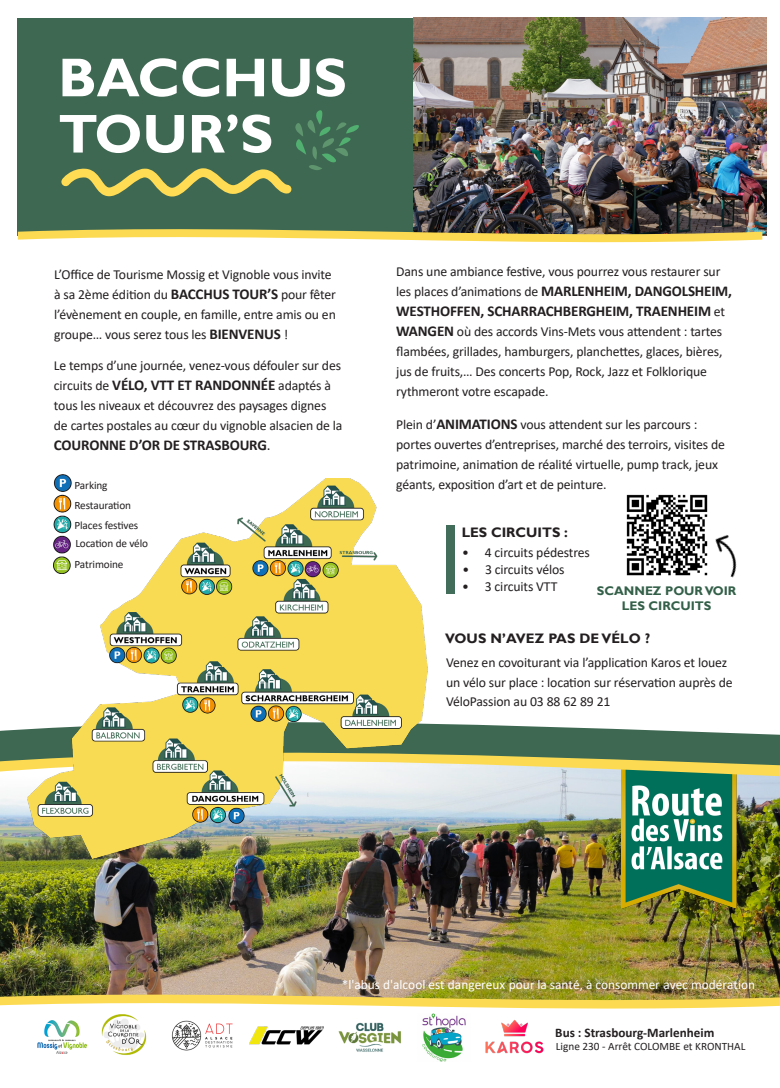
<style>
.page{position:relative;width:780px;height:1088px;background:#fff}
.page>*{position:absolute;margin:0;border:0;box-sizing:border-box;transform-origin:0 0}
.t1{font:700 55px "Gill Sans";color:#fff}
.t2{font:700 15px "Calibri";letter-spacing:-.01em;color:#231f20}
.t3{font:13.75px/20px "Calibri";letter-spacing:-.01em;color:#231f20}
.t4{font:700 13.75px "Gill Sans";color:#231f20}
.t5{font:13.38px "Calibri";letter-spacing:.005em;color:#fff}
.t6{font:700 13.12px "Calibri";color:#231f20}
.t7{font:700 12.5px/15px "Gill Sans";color:#346049;text-align:center}
.t8{font:11.25px "Calibri";letter-spacing:-.01em;color:#231f20}
.s1{font-weight:700;font-size:15px}
.s2{font-weight:400;font-size:13.75px}
.s3{font-weight:400}
</style>
<div class="page">
<img style="left:0;top:813px;width:780px;height:175px">
<img style="left:621px;top:813px;width:115px;height:95px">
<img style="left:0;top:988px;width:780px;height:20px">
<div style="left:629px;top:766px;width:99px;height:113px;background:#00705a"></div>
<img style="left:627px;top:813px;width:96px;height:60px">
<img style="left:0;top:796px;width:780px;height:17px">
<svg style="left:0;top:724px;width:780px;height:72px"></svg>
<img style="left:413px;top:18px;width:353px;height:218px">
<div style="left:18px;top:18px;width:395px;height:218px;background:#3e6852"></div>
<svg style="left:18px;top:229px;width:744px;height:13px"></svg>
<svg style="left:61px;top:110px;width:298px;height:87px"></svg>
<img style="left:27px;top:478px;width:442px;height:380px">
<img style="left:54px;top:475px;width:48px;height:98px">
<div style="left:446px;top:526px;width:8px;height:68px;background:#416d5a"></div>
<img style="left:37px;top:1020px;width:51px;height:33px">
<img style="left:101px;top:1014px;width:46px;height:41px">
<img style="left:171px;top:1020px;width:62px;height:31px">
<img style="left:338px;top:1022px;width:63px;height:30px">
<img style="left:250px;top:1026px;width:73px;height:19px">
<img style="left:422px;top:1014px;width:44px;height:47px">
<img style="left:626px;top:494px;width:82px;height:82px">
<img style="left:700px;top:530px;width:37px;height:48px">
<img style="left:485px;top:1020px;width:59px;height:34px">
<p class="t1" style="left:58px;top:45px;width:290px">BACCHUS</p>
<p class="t1" style="left:58px;top:101px;width:216px">TOUR’S</p>
<p class="t3" style="left:54px;top:264px;width:283px">L’Office de Tourisme Mossig et Vignoble vous invite à sa 2ème édition du <span class="s1">BACCHUS TOUR’S</span> pour fêter l’évènement en couple, en famille, entre amis ou en groupe… vous serez tous les <span class="s1">BIENVENUS</span> !</p>
<p class="t3" style="left:396px;top:261px;width:337px">Dans une ambiance festive, vous pourrez vous restaurer sur les places d’animations de <span class="s1">MARLENHEIM, DANGOLSHEIM,</span></p>
<p class="t2" style="left:396px;top:300px;width:330px">WESTHOFFEN, SCHARRACHBERGHEIM, TRAENHEIM <span class="s2">et</span></p>
<p class="t3" style="left:396px;top:321px;width:328px"><span class="s1">WANGEN</span> où des accords Vins-Mets vous attendent : tartes flambées, grillades, hamburgers, planchettes, glaces, bières, jus de fruits,… Des concerts Pop, Rock, Jazz et Folklorique rythmeront votre escapade.</p>
<p class="t3" style="left:396px;top:414px;width:330px">Plein d’<span class="s1">ANIMATIONS</span> vous attendent sur les parcours : portes ouvertes d’entreprises, marché des terroirs, visites de patrimoine, animation de réalité virtuelle, pump track, jeux</p>
<p class="t3" style="left:54px;top:355px;width:289px">Le temps d’une journée, venez-vous défouler sur des</p>
<p class="t2" style="left:54px;top:374px;width:279px"><span class="s2">circuits de</span> VÉLO, VTT ET RANDONNÉE <span class="s2">adaptés à</span></p>
<p class="t3" style="left:54px;top:395px;width:290px">tous les niveaux et découvrez des paysages dignes de cartes postales au cœur du vignoble alsacien de la</p>
<p class="t2" style="left:54px;top:434px;width:218px">COURONNE D’OR DE STRASBOURG<span class="s3">.</span></p>
<p class="t8" style="left:74px;top:477px;width:35px">Parking</p>
<p class="t3" style="left:396px;top:474px;width:212px">géants, exposition d’art et de peinture.</p>
<p class="t8" style="left:74px;top:497px;width:58px">Restauration</p>
<p class="t8" style="left:74px;top:517px;width:65px">Places festives</p>
<p class="t8" style="left:75px;top:536px;width:74px">Location de vélo</p>
<p class="t8" style="left:74px;top:557px;width:51px">Patrimoine</p>
<p class="t4" style="left:462px;top:524px;width:108px">LES CIRCUITS :</p>
<p class="t3" style="left:462px;top:542px;width:129px">• 4 circuits pédestres</p>
<p class="t3" style="left:462px;top:559px;width:104px">• 3 circuits vélos</p>
<p class="t3" style="left:462px;top:576px;width:97px">• 3 circuits VTT</p>
<p class="t7" style="left:597px;top:583px;width:141px">SCANNEZ POUR VOIR<br>LES CIRCUITS</p>
<p class="t4" style="left:445px;top:630px;width:206px">VOUS N’AVEZ PAS DE VÉLO ?</p>
<p class="t3" style="left:446px;top:652px;width:283px">Venez en covoiturant via l’application Karos et louez</p>
<p class="t3" style="left:446px;top:672px;width:288px">un vélo sur place : location sur réservation auprès de</p>
<p class="t3" style="left:446px;top:691px;width:166px">VéloPassion au 03 88 62 89 21</p>
<p class="t5" style="left:342px;top:975px;width:415px">*l'abus d'alcool est dangereux pour la santé, à consommer avec modération</p>
<p class="t6" style="left:555px;top:1023px;width:160px">Bus : Strasbourg-Marlenheim</p>
<p class="t8" style="left:556px;top:1039px;width:191px">Ligne 230 - Arrêt COLOMBE et KRONTHAL</p>
</div>
